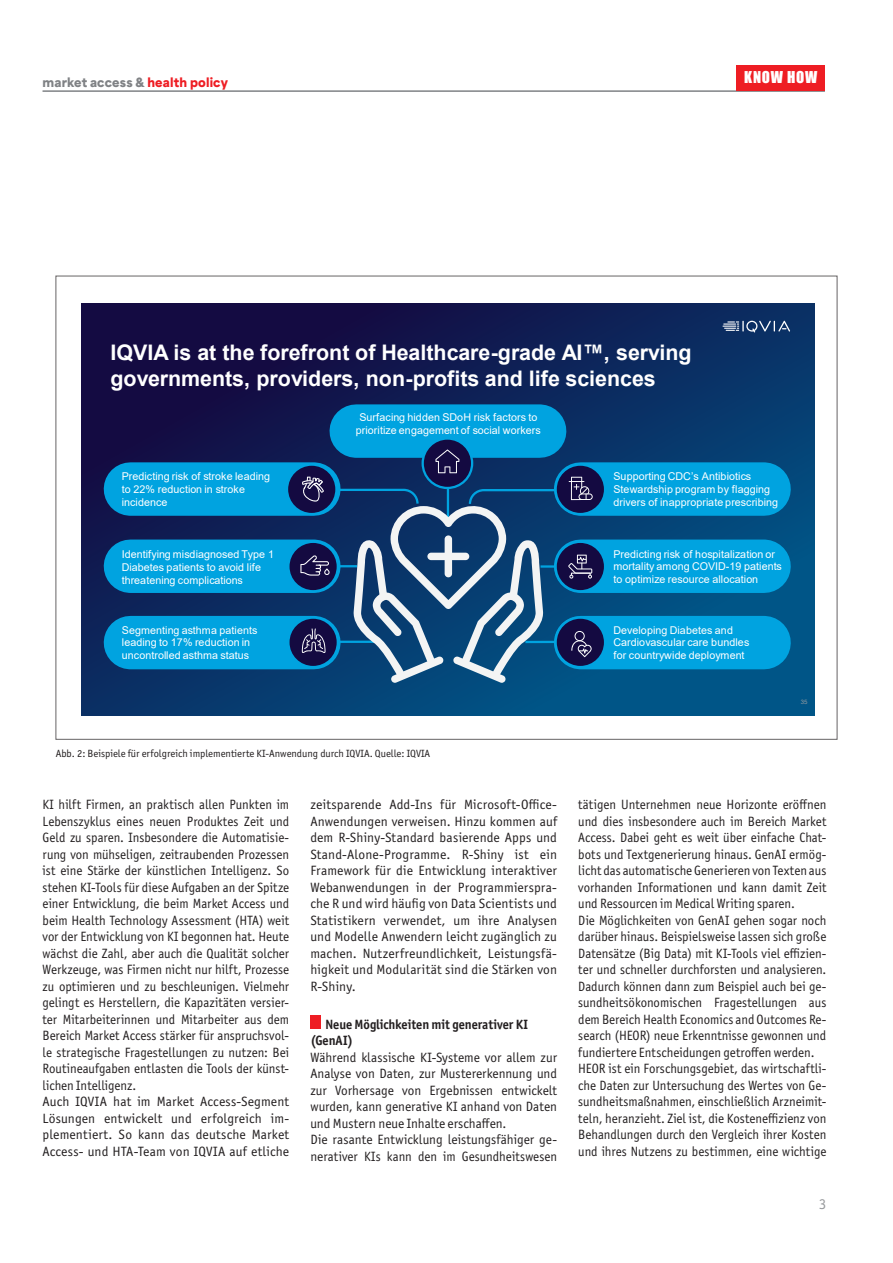
<style>
.page{position:relative;width:893px;height:1263px;background:#fff}
.page>*{position:absolute;margin:0;border:0;box-sizing:border-box;transform-origin:0 0}
.t1{font:700 21.45px/25.5px "Arial";color:#fff}
.t2{font:15px "Impact";letter-spacing:.05em;color:#fff}
.t3{font:15px "Officina Sans ITC Pro";color:#97999c}
.t4{font:13.5px/16.5px "Officina Sans ITC Pro";letter-spacing:.005em;color:#231f20;text-align:justify;scale:.95 1}
.t5{font:13.5px/16.5px "Officina Sans ITC Pro";letter-spacing:.005em;color:#231f20;text-align:justify}
.t6{font:700 13.5px "Officina Sans ITC Pro";letter-spacing:-.005em;color:#231f20;scale:.95 1}
.t7{font:900 12px "Area Normal";letter-spacing:.015em;color:#808285}
.t8{font:10.8px "Arial";letter-spacing:.005em;color:#fff}
.t9{font:10.65px/12.9px "Arial";letter-spacing:.005em;color:#fff}
.t10{font:10.5px "Officina Sans ITC Pro";color:#231f20}
.t11{font:6px "Arial";color:#959ca0}
.s1{color:#ee1d23}
</style>
<div class="page">
<div style="left:310px;top:1015px;width:11px;height:14px;background:#ee1d23"></div>
<hr style="left:43px;top:90px;width:782px;height:2px;background:#808285">
<div style="left:737px;top:65px;width:88px;height:26px;background:#ee1d23"></div>
<svg style="left:82px;top:303px;width:732px;height:412px;background:#0b3065"></svg>
<div style="left:130px;top:616px;width:184px;height:53px;background:#00a3e0"></div>
<div style="left:130px;top:539px;width:184px;height:54px;background:#00a3e0"></div>
<div style="left:130px;top:462px;width:184px;height:54px;background:#00a3e0"></div>
<svg style="left:722px;top:321px;width:68px;height:12px"></svg>
<div style="left:581px;top:616px;width:183px;height:53px;background:#00a3e0"></div>
<div style="left:581px;top:539px;width:183px;height:54px;background:#00a3e0"></div>
<div style="left:581px;top:462px;width:183px;height:54px;background:#00a3e0"></div>
<div style="left:356px;top:404px;width:184px;height:54px;background:#00a3e0"></div>
<svg style="left:423px;top:438px;width:49px;height:50px"></svg>
<svg style="left:286px;top:449px;width:316px;height:234px"></svg>
<p class="t7" style="left:43px;top:71px;width:187px">market access &amp; <span class="s1">health policy</span></p>
<p class="t2" style="left:744px;top:66px;width:75px">KNOW HOW</p>
<p class="t1" style="left:110px;top:340px;width:583px">IQVIA is at the forefront of Healthcare-grade AI™, serving governments, providers, non-profits and life sciences</p>
<p class="t8" style="left:122px;top:469px;width:150px">Predicting risk of stroke leading</p>
<p class="t9" style="left:122px;top:482px;width:125px">to 22% reduction in stroke</p>
<p class="t8" style="left:122px;top:494px;width:47px">incidence</p>
<p class="t8" style="left:122px;top:547px;width:154px">Identifying misdiagnosed Type 1</p>
<p class="t9" style="left:122px;top:560px;width:141px">Diabetes patients to avoid life</p>
<p class="t8" style="left:122px;top:572px;width:123px">threatening complications</p>
<p class="t9" style="left:122px;top:623px;width:137px">Segmenting asthma patients</p>
<p class="t8" style="left:122px;top:635px;width:130px">leading to 17% reduction in</p>
<p class="t9" style="left:122px;top:649px;width:129px">uncontrolled asthma status</p>
<p class="t9" style="left:356px;top:411px;width:186px;text-align:center">Surfacing hidden SDoH risk factors to prioritize engagement of social workers</p>
<p class="t10" style="left:56px;top:748px;width:376px">Abb. 2: Beispiele für erfolgreich implementierte KI-Anwendung durch IQVIA. Quelle: IQVIA</p>
<p class="t4" style="left:43px;top:796px;width:261px">KI hilft Firmen, an praktisch allen Punkten im Lebenszyklus eines neuen Produktes Zeit und Geld zu sparen. Insbesondere die Automatisie&shy;rung von mühseligen, zeitraubenden Prozessen ist eine Stärke der künstlichen Intelligenz. So stehen KI-Tools für diese Aufgaben an der Spitze einer Entwicklung, die beim Market Access und beim Health Technology Assessment (HTA) weit vor der Entwicklung von KI begonnen hat. Heute wächst die Zahl, aber auch die Qualität solcher Werkzeuge, was Firmen nicht nur hilft, Prozesse zu optimieren und zu beschleunigen. Vielmehr gelingt es Herstellern, die Kapazitäten versier&shy;ter Mitarbeiterinnen und Mitarbeiter aus dem Bereich Market Access stärker für anspruchsvol&shy;le strategische Fragestellungen zu nutzen: Bei Routineaufgaben entlasten die Tools der künst&shy;lichen Intelligenz.</p>
<p class="t5" style="left:43px;top:1093px;width:248px">Auch IQVIA hat im Market Access-Segment Lösungen entwickelt und erfolgreich im&shy;plementiert. So kann das deutsche Market Access- und HTA-Team von IQVIA auf etliche</p>
<p class="t5" style="left:310px;top:796px;width:248px">zeitsparende Add-Ins für Microsoft-Office-Anwendungen verweisen. Hinzu kommen auf dem R-Shiny-Standard basierende Apps und Stand-Alone-Programme. R-Shiny ist ein Framework für die Entwicklung interaktiver Webanwendungen in der Programmierspra&shy;che R und wird häufig von Data Scientists und Statistikern verwendet, um ihre Analysen und Modelle Anwendern leicht zugänglich zu machen. Nutzerfreundlichkeit, Leistungsfä&shy;higkeit und Modularität sind die Stärken von R-Shiny.</p>
<p class="t6" style="left:325px;top:1016px;width:215px">Neue Möglichkeiten mit generativer KI</p>
<p class="t6" style="left:310px;top:1032px;width:47px">(GenAI)</p>
<p class="t5" style="left:310px;top:1049px;width:248px">Während klassische KI-Systeme vor allem zur Analyse von Daten, zur Mustererkennung und zur Vorhersage von Ergebnissen entwickelt wurden, kann generative KI anhand von Daten und Mustern neue Inhalte erschaffen.</p>
<p class="t5" style="left:310px;top:1131px;width:248px">Die rasante Entwicklung leistungsfähiger ge&shy;nerativer KIs kann den im Gesundheitswesen</p>
<p class="t8" style="left:613px;top:469px;width:139px">Supporting CDC’s Antibiotics</p>
<p class="t9" style="left:613px;top:483px;width:166px">Stewardship program by flagging drivers of inappropriate prescribing</p>
<p class="t8" style="left:613px;top:546px;width:163px">Predicting risk of hospitalization or</p>
<p class="t9" style="left:613px;top:560px;width:170px">mortality among COVID-19 patients</p>
<p class="t8" style="left:613px;top:572px;width:146px">to optimize resource allocation</p>
<p class="t9" style="left:613px;top:623px;width:121px">Developing Diabetes and</p>
<p class="t8" style="left:613px;top:635px;width:137px">Cardiovascular care bundles</p>
<p class="t9" style="left:613px;top:649px;width:133px">for countrywide deployment</p>
<p class="t11" style="left:801px;top:698px;width:8px">35</p>
<p class="t4" style="left:578px;top:796px;width:263px">tätigen Unternehmen neue Horizonte eröffnen und dies insbesondere auch im Bereich Market Access. Dabei geht es weit über einfache Chat&shy;bots und Textgenerierung hinaus. GenAI ermög&shy;licht das automatische Generieren von Texten aus vorhanden Informationen und kann damit Zeit und Ressourcen im Medical Writing sparen.</p>
<p class="t4" style="left:578px;top:912px;width:263px">Die Möglichkeiten von GenAI gehen sogar noch darüber hinaus. Beispielsweise lassen sich große Datensätze (Big Data) mit KI-Tools viel effizien&shy;ter und schneller durchforsten und analysieren.<br>Dadurch können dann zum Beispiel auch bei ge&shy;sundheitsökonomischen Fragestellungen aus dem Bereich Health Economics and Outcomes Re&shy;search (HEOR) neue Erkenntnisse gewonnen und fundiertere Entscheidungen getroffen werden.</p>
<p class="t4" style="left:578px;top:1060px;width:263px">HEOR ist ein Forschungsgebiet, das wirtschaftli&shy;che Daten zur Untersuchung des Wertes von Ge&shy;sundheitsmaßnahmen, einschließlich Arzneimit&shy;teln, heranzieht. Ziel ist, die Kosteneffizienz von Behandlungen durch den Vergleich ihrer Kosten und ihres Nutzens zu bestimmen, eine wichtige</p>
<p class="t3" style="left:819px;top:1195px;width:9px">3</p>
</div>
